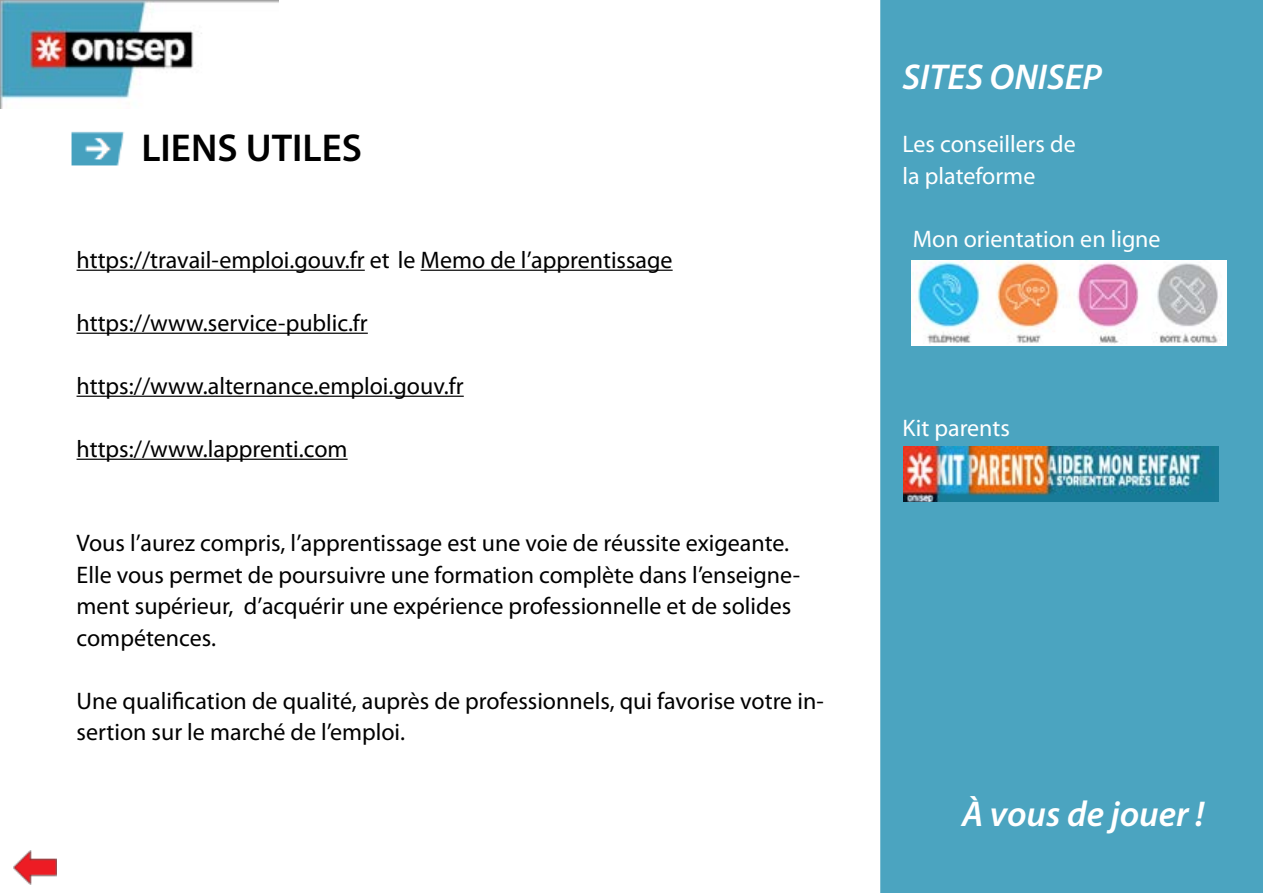
<style>
.page{position:relative;width:1263px;height:893px;background:#fff}
.page>*{position:absolute;margin:0;border:0;box-sizing:border-box;transform-origin:0 0}
.t1{font:600 39px "Myriad Pro";color:#000}
.t2{font:italic 600 36px "Myriad Pro";color:#fff}
.t3{font:24px/31.5px "Myriad Pro";color:#000}
.t4{font:24px/31.5px "Myriad Pro";color:#fff}
</style>
<div class="page">
<div style="left:880px;top:0;width:383px;height:893px;background:#4ba4c0"></div>
<img style="left:0;top:0;width:279px;height:108px">
<img style="left:71px;top:131px;width:53px;height:35px">
<hr style="left:77px;top:270px;width:288px;height:1px;background:#000">
<hr style="left:421px;top:270px;width:252px;height:1px;background:#000">
<hr style="left:77px;top:333px;width:291px;height:1px;background:#000">
<hr style="left:77px;top:396px;width:387px;height:1px;background:#000">
<hr style="left:77px;top:459px;width:271px;height:1px;background:#000">
<img style="left:912px;top:260px;width:315px;height:85px">
<img style="left:903px;top:446px;width:315px;height:55px">
<img style="left:14px;top:850px;width:43px;height:35px">
<h1 class="t1" style="left:141px;top:123px;width:222px">LIENS UTILES</h1>
<p class="t3" style="left:77px;top:244px;width:598px">https://travail-emploi.gouv.fr et le Memo de l’apprentissage</p>
<p class="t3" style="left:77px;top:307px;width:293px">https://www.service-public.fr</p>
<p class="t3" style="left:77px;top:370px;width:389px">https://www.alternance.emploi.gouv.fr</p>
<p class="t3" style="left:77px;top:433px;width:273px">https://www.lapprenti.com</p>
<p class="t3" style="left:77px;top:527px;width:725px">Vous l’aurez compris, l’apprentissage est une voie de réussite exigeante.<br>Elle vous permet de poursuivre une formation complète dans l’enseigne&shy;ment supérieur, d’acquérir une expérience professionnelle et de solides compétences.</p>
<p class="t3" style="left:77px;top:685px;width:749px">Une qualification de qualité, auprès de professionnels, qui favorise votre in&shy;sertion sur le marché de l’emploi.</p>
<h2 class="t2" style="left:902px;top:54px;width:201px">SITES ONISEP</h2>
<p class="t4" style="left:902px;top:128px;width:175px">Les conseillers de la plateforme</p>
<p class="t4" style="left:913px;top:223px;width:249px">Mon orientation en ligne</p>
<p class="t4" style="left:902px;top:412px;width:109px">Kit parents</p>
<h2 class="t2" style="left:962px;top:791px;width:244px">À vous de jouer !</h2>
</div>
